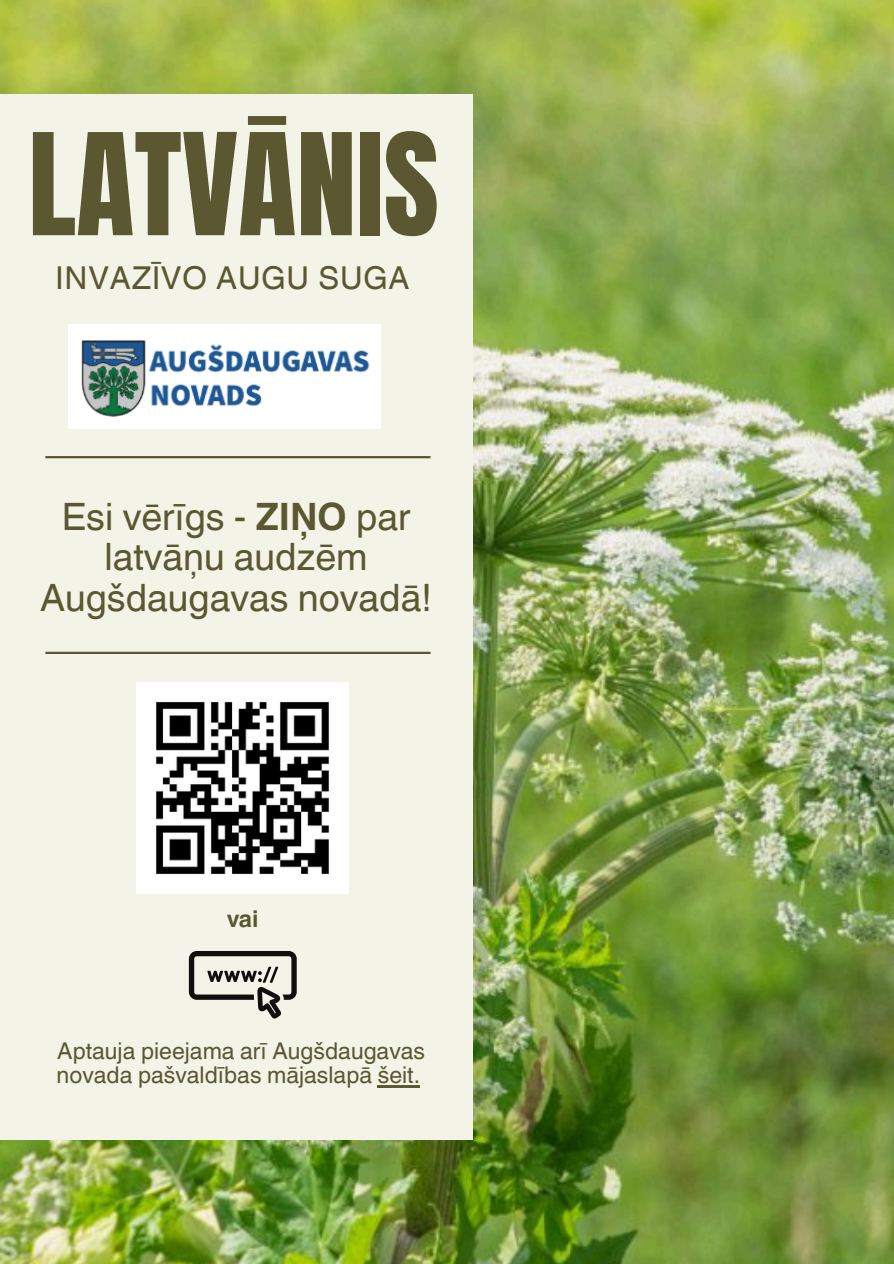
<style>
.page{position:relative;width:894px;height:1264px;background:#fff}
.page>*{position:absolute;margin:0;border:0;box-sizing:border-box;transform-origin:0 0}
.t1{font:120px "Anton";color:#5a5731}
.t2{font:37.65px/40.5px "Helvetica World";color:#5a5731;text-align:center}
.t3{font:31.5px "Helvetica World";letter-spacing:.025em;color:#5a5731}
.t4{font:23.1px/24.8px "Helvetica World";color:#5a5731}
.t5{font:700 23.1px "Helvetica World";color:#5a5731}
.s1{font-weight:700}
</style>
<div class="page">
<img style="left:0;top:0;width:893px;height:1263px">
<div style="left:0;top:94px;width:472px;height:1045px;background:#f4f3e8"></div>
<hr style="left:45px;top:651px;width:385px;height:3px;background:#5a5731">
<hr style="left:45px;top:456px;width:385px;height:2px;background:#5a5731">
<img style="left:68px;top:325px;width:312px;height:103px">
<img style="left:137px;top:682px;width:211px;height:211px">
<svg style="left:189px;top:951px;width:107px;height:67px"></svg>
<hr style="left:377px;top:1085px;width:43px;height:2px;background:#5a5731">
<h2 class="t1" style="left:28px;top:99px;width:412px">LATVĀNIS</h2>
<p class="t3" style="left:56px;top:259px;width:355px">INVAZĪVO AUGU SUGA</p>
<p class="t2" style="left:40px;top:496px;width:393px">Esi vērīgs - <span class="s1">ZIŅO</span> par latvāņu audzēm<br>Augšdaugavas novadā!</p>
<p class="t5" style="left:226px;top:900px;width:33px">vai</p>
<p class="t4" style="left:57px;top:1038px;width:370px">Aptauja pieejama arī Augšdaugavas novada pašvaldības mājaslapā šeit.</p>
</div>
